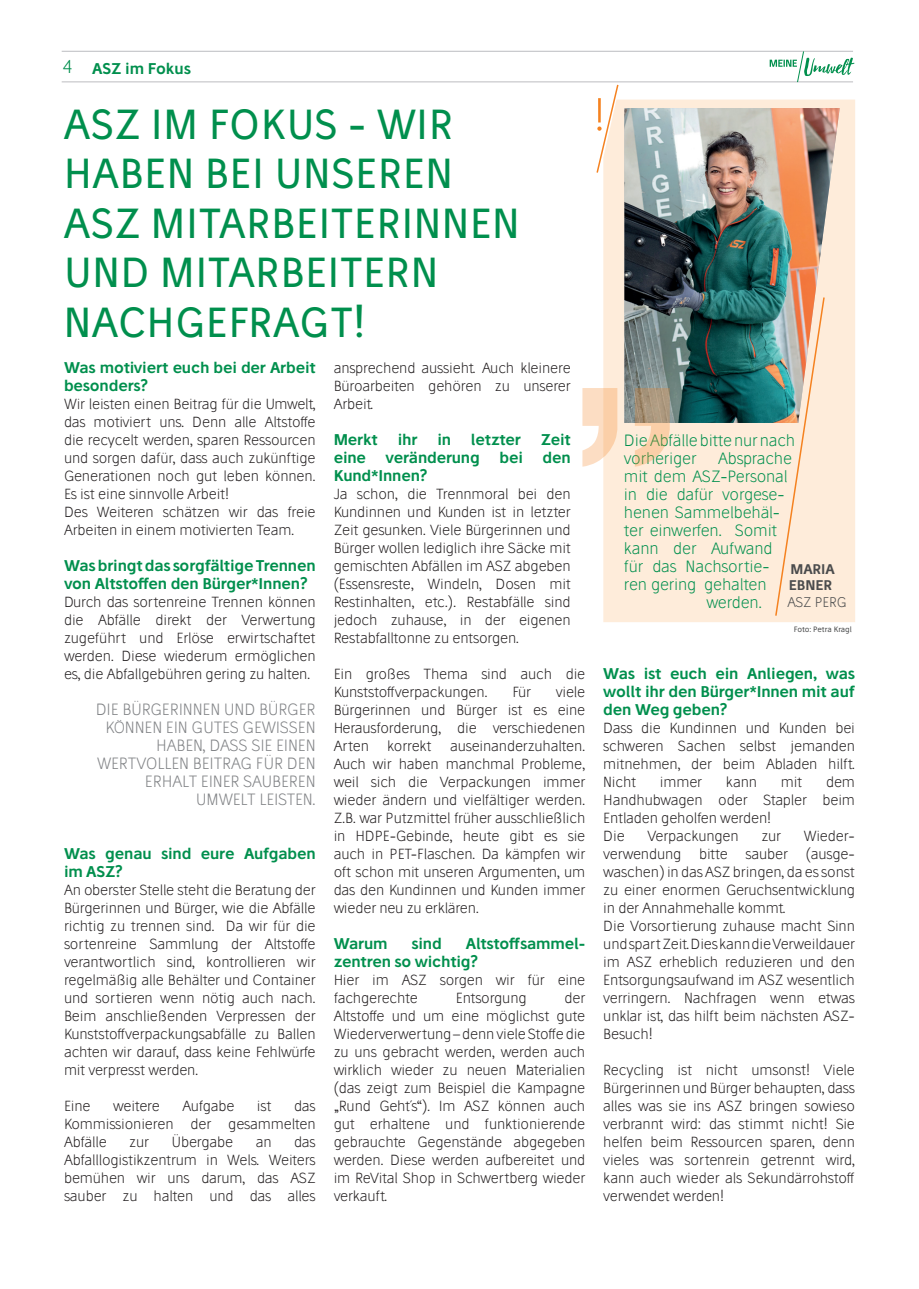
<style>
.page{position:relative;width:919px;height:1289px;background:#fff}
.page>*{position:absolute;margin:0;border:0;box-sizing:border-box;transform-origin:0 0}
.t1{font:40.5px/49.5px "Stilu";letter-spacing:.01em;color:#008f4d}
.t2{font:300 18px "Stilu";color:#008f4d}
.t3{font:300 15.75px/18px "Stilu";letter-spacing:-.01em;color:#008f4d}
.t4{font:300 15.75px/18px "Stilu";letter-spacing:-.01em;color:#818386;text-align:right}
.t5{font:600 15px/18px "Stilu";letter-spacing:-.01em;color:#008f4d}
.t6{font:300 14.1px/18px "Stilu";letter-spacing:-.01em;color:#231f20;text-align:justify}
.t7{font:600 13.5px/16.5px "Stilu";letter-spacing:-.01em;color:#4b4c4d}
.t8{font:300 13.5px "Stilu";letter-spacing:-.01em;color:#4b4c4d}
.t9{font:7.5px "Stilu";letter-spacing:-.015em;color:#4b4c4d}
</style>
<div class="page">
<hr style="left:62px;top:82px;width:791px;height:1px;background:#bcbdc0">
<hr style="left:62px;top:51px;width:791px;height:1px;background:#bcbdc0">
<svg style="left:769px;top:51px;width:86px;height:32px"></svg>
<div style="left:603px;top:99px;width:252px;height:523px;background:#feecda"></div>
<div style="left:774px;top:423px;width:51px;height:194px;background:#feecda"></div>
<svg style="left:596px;top:84px;width:23px;height:90px"></svg>
<img style="left:624px;top:108px;width:215px;height:315px">
<svg style="left:582px;top:388px;width:88px;height:78px;background:#e6ceb6"></svg>
<p class="t2" style="left:63px;top:55px;width:11px">4</p>
<p class="t5" style="left:92px;top:59px;width:100px">ASZ im Fokus</p>
<h1 class="t1" style="left:64px;top:99px;width:457px">ASZ IM FOKUS - WIR<br>HABEN BEI UNSEREN<br>ASZ MITARBEITERINNEN<br>UND MITARBEITERN<br>NACHGEFRAGT!</h1>
<p class="t5" style="left:64px;top:358px;width:253px">Was motiviert euch bei der Arbeit besonders?</p>
<p class="t6" style="left:64px;top:394px;width:253px;text-align:left">Wir leisten einen Beitrag für die Umwelt, das motiviert uns. Denn alle Altstoffe die recycelt werden, sparen Ressourcen und sorgen dafür, dass auch zukünftige Generationen noch gut leben können.<br>Es ist eine sinnvolle Arbeit!<br>Des Weiteren schätzen wir das freie Arbeiten in einem motivierten Team.</p>
<p class="t5" style="left:64px;top:556px;width:253px">Was bringt das sorgfältige Trennen von Altstoffen den Bürger*Innen?</p>
<p class="t6" style="left:64px;top:592px;width:253px">Durch das sortenreine Trennen können die Abfälle direkt der Verwertung zugeführt und Erlöse erwirtschaftet werden. Diese wiederum ermöglichen es, die Abfallgebühren gering zu halten.</p>
<p class="t4" style="left:96px;top:700px;width:221px">DIE BÜRGERINNEN UND BÜRGER<br>KÖNNEN EIN GUTES GEWISSEN<br>HABEN, DASS SIE EINEN<br>WERTVOLLEN BEITRAG FÜR DEN<br>ERHALT EINER SAUBEREN<br>UMWELT LEISTEN.</p>
<p class="t5" style="left:64px;top:844px;width:253px">Was genau sind eure Aufgaben im ASZ?</p>
<p class="t6" style="left:64px;top:880px;width:253px">An oberster Stelle steht die Beratung der Bürgerinnen und Bürger, wie die Abfälle richtig zu trennen sind. Da wir für die sortenreine Sammlung der Altstoffe verantwortlich sind, kontrollieren wir regelmäßig alle Behälter und Container und sortieren wenn nötig auch nach.<br>Beim anschließenden Verpressen der Kunststoffverpackungsabfälle zu Ballen achten wir darauf, dass keine Fehlwürfe mit verpresst werden.</p>
<p class="t6" style="left:64px;top:1097px;width:28px">Eine</p>
<p class="t6" style="left:113px;top:1097px;width:48px">weitere</p>
<p class="t6" style="left:182px;top:1097px;width:53px">Aufgabe</p>
<p class="t6" style="left:257px;top:1097px;width:16px">ist</p>
<p class="t6" style="left:64px;top:1097px;width:253px;text-indent:230px">das Kommissionieren der gesammelten Abfälle</p>
<p class="t6" style="left:129px;top:1133px;width:21px">zur</p>
<p class="t6" style="left:171px;top:1133px;width:63px">Übergabe</p>
<p class="t6" style="left:256px;top:1133px;width:17px">an</p>
<p class="t6" style="left:64px;top:1133px;width:253px;text-indent:230px">das Abfalllogistikzentrum in Wels. Weiters bemühen wir uns darum, das ASZ sauber zu halten und das alles</p>
<p class="t6" style="left:333px;top:358px;width:238px">ansprechend aussieht. Auch kleinere Büroarbeiten gehören zu unserer Arbeit.</p>
<p class="t5" style="left:333px;top:430px;width:46px">Merkt</p>
<p class="t5" style="left:398px;top:430px;width:21px">ihr</p>
<p class="t5" style="left:437px;top:430px;width:15px">in</p>
<p class="t5" style="left:471px;top:430px;width:51px">letzter</p>
<p class="t5" style="left:540px;top:430px;width:31px">Zeit</p>
<p class="t5" style="left:333px;top:448px;width:34px">eine</p>
<p class="t5" style="left:385px;top:448px;width:96px">veränderung</p>
<p class="t5" style="left:499px;top:448px;width:25px">bei</p>
<p class="t5" style="left:542px;top:448px;width:30px">den</p>
<p class="t5" style="left:333px;top:466px;width:95px">Kund*Innen?</p>
<p class="t6" style="left:333px;top:484px;width:238px">Ja schon, die Trennmoral bei den Kundinnen und Kunden ist in letzter Zeit gesunken. Viele Bürgerinnen und Bürger wollen lediglich ihre Säcke mit gemischten Abfällen im ASZ abgeben (Essensreste, Windeln, Dosen mit Restinhalten, etc.). Restabfälle sind jedoch zuhause, in der eigenen Restabfalltonne zu entsorgen.</p>
<p class="t6" style="left:333px;top:665px;width:253px">Ein großes Thema sind auch die<br>Kunststoffverpackungen.</p>
<p class="t6" style="left:333px;top:683px;width:253px;text-indent:222px">viele Bürgerinnen und Bürger ist es eine Herausforderung, die verschiedenen Arten</p>
<p class="t6" style="left:512px;top:683px;width:20px">Für</p>
<p class="t6" style="left:333px;top:737px;width:253px;text-indent:116px">auseinanderzuhalten.<br>Auch wir haben manchmal Probleme, weil sich die Verpackungen immer wieder ändern und vielfältiger werden.<br>Z.B. war Putzmittel früher ausschließlich in HDPE-Gebinde, heute gibt es sie auch in PET-Flaschen. Da kämpfen wir oft schon mit unseren Argumenten, um das den Kundinnen und Kunden immer wieder neu zu erklären.</p>
<p class="t5" style="left:333px;top:934px;width:55px">Warum</p>
<p class="t5" style="left:411px;top:934px;width:32px">sind</p>
<p class="t6" style="left:387px;top:737px;width:46px">korrekt</p>
<p class="t5" style="left:333px;top:934px;width:253px;text-indent:132px">Altstoffsammel&shy;zentren so wichtig?</p>
<p class="t6" style="left:333px;top:970px;width:253px">Hier im ASZ sorgen wir für eine fachgerechte</p>
<p class="t6" style="left:333px;top:988px;width:253px;text-indent:231px">der Altstoffe und um eine möglichst gute Wiederverwertung – denn viele Stoffe die zu uns gebracht werden, werden auch wirklich wieder zu neuen Materialien (das zeigt zum Beispiel die Kampagne „Rund Geht´s“). Im ASZ können auch gut erhaltene und funktionierende gebrauchte Gegenstände abgegeben werden. Diese werden aufbereitet und im ReVital Shop in Schwertberg wieder verkauft.</p>
<p class="t6" style="left:455px;top:988px;width:72px">Entsorgung</p>
<p class="t3" style="left:624px;top:431px;width:172px">Die Abfälle bitte nur nach vorheriger</p>
<p class="t3" style="left:718px;top:449px;width:76px">Absprache</p>
<p class="t3" style="left:624px;top:467px;width:165px">mit dem ASZ-Personal</p>
<p class="t3" style="left:624px;top:485px;width:162px">in die dafür vorgese-</p>
<p class="t3" style="left:624px;top:503px;width:158px">henen Sammelbehäl-</p>
<p class="t3" style="left:624px;top:521px;width:155px">ter einwerfen. Somit</p>
<p class="t3" style="left:624px;top:539px;width:150px">kann der Aufwand</p>
<p class="t3" style="left:624px;top:557px;width:147px">für das Nachsortie-</p>
<p class="t3" style="left:624px;top:575px;width:144px">ren gering gehalten</p>
<p class="t3" style="left:706px;top:593px;width:57px">werden.</p>
<p class="t7" style="left:788px;top:560px;width:47px">MARIA<br>EBNER</p>
<p class="t8" style="left:787px;top:593px;width:61px">ASZ PERG</p>
<p class="t9" style="left:793px;top:624px;width:59px">Foto: Petra Kragl</p>
<p class="t5" style="left:603px;top:664px;width:253px;text-align:justify">Was ist euch ein Anliegen, was wollt ihr den Bürger*Innen mit auf den Weg geben?</p>
<p class="t6" style="left:603px;top:718px;width:253px">Dass die Kundinnen und Kunden bei schweren Sachen selbst jemanden mitnehmen, der beim Abladen hilft.<br>Nicht</p>
<p class="t6" style="left:603px;top:772px;width:253px;text-align:left;text-indent:223px">dem<br>Handhubwagen oder Stapler beim<br>Entladen geholfen werden!<br>Die</p>
<p class="t6" style="left:660px;top:772px;width:44px">immer</p>
<p class="t6" style="left:726px;top:772px;width:33px">kann</p>
<p class="t6" style="left:780px;top:772px;width:23px">mit</p>
<p class="t6" style="left:647px;top:827px;width:93px">Verpackungen</p>
<p class="t6" style="left:761px;top:827px;width:21px">zur</p>
<p class="t6" style="left:803px;top:827px;width:53px">Wieder-</p>
<p class="t6" style="left:603px;top:845px;width:79px">verwendung</p>
<p class="t6" style="left:699px;top:845px;width:30px">bitte</p>
<p class="t6" style="left:745px;top:845px;width:44px">sauber</p>
<p class="t6" style="left:603px;top:845px;width:253px;text-align:left;text-indent:202px">(ausge&shy;waschen) in das ASZ bringen, da es sonst zu einer enormen Geruchsentwicklung in der Annahmehalle kommt.<br>Die Vorsortierung zuhause macht Sinn und spart Zeit. Dies kann die Verweildauer im ASZ erheblich reduzieren und den<br>Entsorgungsaufwand im ASZ wesentlich verringern. Nachfragen wenn etwas unklar ist, das hilft beim nächsten ASZ-<br>Besuch!</p>
<p class="t6" style="left:603px;top:1061px;width:253px">Recycling ist nicht umsonst! Viele Bürgerinnen und Bürger behaupten, dass alles was sie ins ASZ bringen sowieso verbrannt wird: das stimmt nicht! Sie helfen beim Ressourcen sparen, denn vieles was sortenrein getrennt wird, kann auch wieder als Sekundärrohstoff verwendet werden!</p>
</div>
